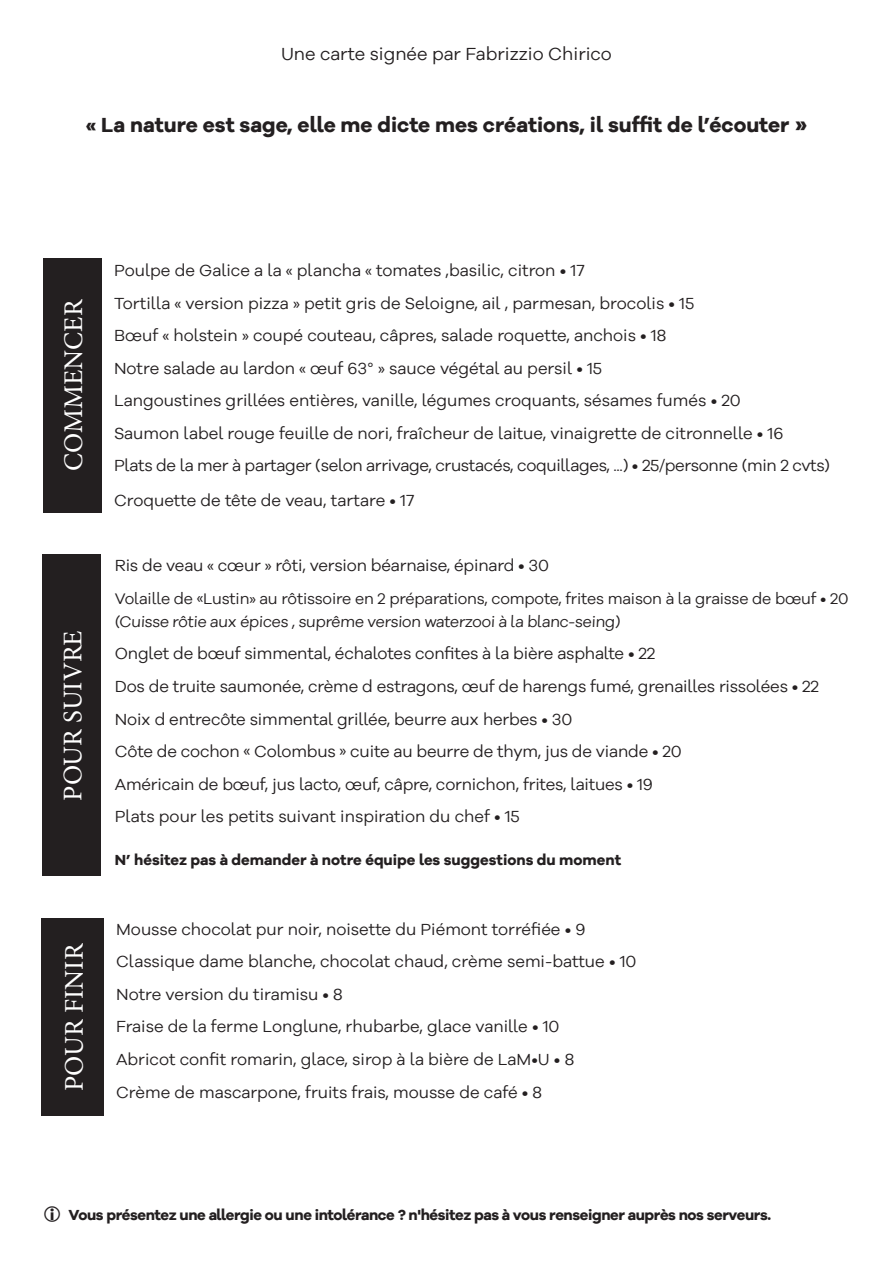
<style>
.page{position:relative;width:893px;height:1263px;background:#fff}
.page>*{position:absolute;margin:0;border:0;box-sizing:border-box;transform-origin:0 0}
.t1{font:27px "Minion Pro";color:#fff}
.t2{font:700 21px "Galano Grotesque Alt W00";color:#231f20}
.t3{font:18px "Galano Grotesque Alt W00";color:#231f20}
.t4{font:16.5px/32.5px "Galano Grotesque Alt W00";color:#231f20}
.t5{font:15.75px/23.1px "Galano Grotesque Alt W00";letter-spacing:-.01em;color:#231f20}
.t6{font:700 15px "Galano Grotesque Alt W00";letter-spacing:-.025em;color:#231f20}
.t7{font:700 15px "Galano Grotesque Alt W00";color:#231f20}
.s1{font-size:24px}
</style>
<div class="page">
<div style="left:43px;top:258px;width:58px;height:254px;background:#231f20"></div>
<div style="left:43px;top:555px;width:58px;height:321px;background:#231f20"></div>
<div style="left:42px;top:918px;width:62px;height:198px;background:#231f20"></div>
<p class="t3" style="left:281px;top:43px;width:332px">Une carte signée par Fabrizzio Chirico</p>
<p class="t2" style="left:86px;top:111px;width:723px">« La nature est sage, elle me dicte mes créations, il suffit de l’écouter <span class="s1">»</span></p>
<h1 class="t1" style="left:55px;top:471px;width:173px;rotate:-90deg">COMMENCER</h1>
<h1 class="t1" style="left:55px;top:801px;width:172px;rotate:-90deg">POUR SUIVRE</h1>
<h1 class="t1" style="left:56px;top:1091px;width:149px;rotate:-90deg">POUR FINIR</h1>
<p class="t4" style="left:114px;top:254px;width:717px">Poulpe de Galice a la « plancha « tomates ,basilic, citron • 17<br>Tortilla « version pizza » petit gris de Seloigne, ail , parmesan, brocolis • 15<br>Bœuf « holstein » coupé couteau, câpres, salade roquette, anchois • 18<br>Notre salade au lardon « œuf 63° » sauce végétal au persil • 15<br>Langoustines grillées entières, vanille, légumes croquants, sésames fumés • 20<br>Saumon label rouge feuille de nori, fraîcheur de laitue, vinaigrette de citronnelle • 16<br>Plats de la mer à partager (selon arrivage, crustacés, coquillages, ...) • 25/personne (min 2 cvts)</p>
<p class="t4" style="left:114px;top:483px;width:302px">Croquette de tête de veau, tartare • 17</p>
<p class="t4" style="left:115px;top:549px;width:436px">Ris de veau « cœur » rôti, version béarnaise, épinard • 30</p>
<p class="t5" style="left:115px;top:586px;width:735px">Volaille de «Lustin» au rôtissoire en 2 préparations, compote, frites maison à la graisse de bœuf • 20 (Cuisse rôtie aux épices , suprême version waterzooi à la blanc-seing)</p>
<p class="t4" style="left:115px;top:637px;width:706px">Onglet de bœuf simmental, échalotes confites à la bière asphalte • 22<br>Dos de truite saumonée, crème d estragons, œuf de harengs fumé, grenailles rissolées • 22<br>Noix d entrecôte simmental grillée, beurre aux herbes • 30<br>Côte de cochon « Colombus » cuite au beurre de thym, jus de viande • 20<br>Américain de bœuf, jus lacto, œuf, câpre, cornichon, frites, laitues • 19<br>Plats pour les petits suivant inspiration du chef • 15</p>
<p class="t7" style="left:115px;top:850px;width:508px">N’ hésitez pas à demander à notre équipe les suggestions du moment</p>
<p class="t4" style="left:116px;top:912px;width:522px">Mousse chocolat pur noir, noisette du Piémont torréfiée • 9<br>Classique dame blanche, chocolat chaud, crème semi-battue • 10<br>Notre version du tiramisu • 8<br>Fraise de la ferme Longlune, rhubarbe, glace vanille • 10<br>Abricot confit romarin, glace, sirop à la bière de LaM•U • 8</p>
<p class="t4" style="left:116px;top:1075px;width:427px">Crème de mascarpone, fruits frais, mousse de café • 8</p>
<p class="t6" style="left:69px;top:1206px;width:704px">Vous présentez une allergie ou une intolérance ? n'hésitez pas à vous renseigner auprès nos serveurs.</p>
</div>
